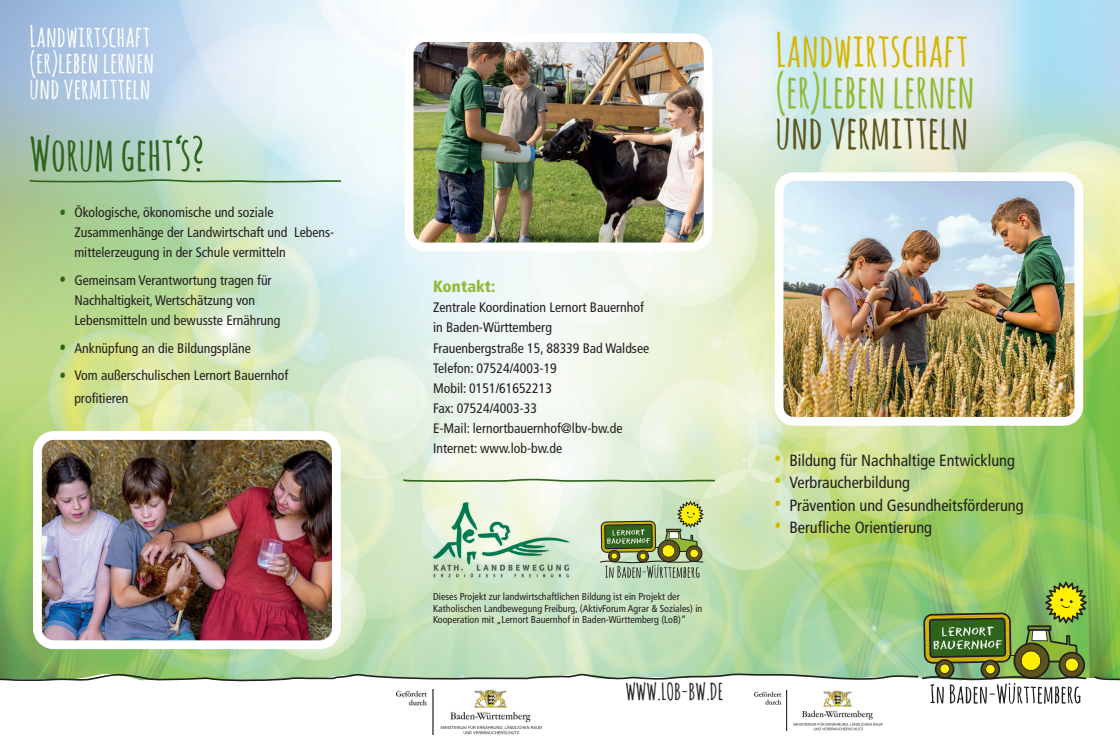
<style>
.page{position:relative;width:1120px;height:752px;background:#fff}
.page>*{position:absolute;margin:0;border:0;box-sizing:border-box;transform-origin:0 0}
.t1{font:700 46.25px "Amatic SC";color:#90ba35}
.t2{font:700 46.25px "Amatic SC";color:#d5b703}
.t3{font:700 46.25px "Amatic SC";color:#5d551d}
.t4{font:700 46.25px "Amatic SC";color:#2d631a}
.t5{font:700 29px/25.9px "Amatic SC";color:#fff}
.t6{font:700 22.88px "Amatic SC";color:#231f20}
.t7{font:condensed 16.25px "Frutiger LT Pro";color:#231f20}
.t8{font:900 condensed 16.25px "Frutiger LT Pro";color:#90ba35}
.t9{font:condensed 13.75px/20px "Frutiger LT Pro";color:#231f20}
.t10{font:condensed 10px/11.2px "Frutiger LT Pro";color:#231f20}
.s1{font-family:"Amatic SC";font-weight:700;font-stretch:normal;font-size:21.25px;color:#2d631a}
.s2{font-family:"Amatic SC";font-weight:700;font-stretch:normal;font-size:21.25px;color:#d5b703}
</style>
<div class="page">
<img style="left:0;top:0;width:1120px;height:501px">
<svg style="left:28px;top:178px;width:314px;height:6px;background:#96bb94"></svg>
<svg style="left:402px;top:477px;width:314px;height:6px;background:#b6cba8"></svg>
<svg style="left:0;top:501px;width:1120px;height:202px;background:#b1d099"></svg>
<svg style="left:193px;top:135px;width:10px;height:37px"></svg>
<img style="left:784px;top:182px;width:289px;height:233px">
<div style="left:774px;top:172px;width:309px;height:253px;border:9px solid #fff;border-radius:15px"></div>
<img style="left:43px;top:441px;width:288px;height:197px">
<div style="left:33px;top:431px;width:308px;height:217px;border:9px solid #fff;border-radius:16px"></div>
<img style="left:415px;top:43px;width:287px;height:198px">
<div style="left:405px;top:33px;width:307px;height:218px;border:9px solid #fff;border-radius:16px"></div>
<img style="left:422px;top:496px;width:157px;height:85px">
<img style="left:755px;top:690px;width:127px;height:40px">
<div style="left:372px;top:683px;width:182px;height:59px;background:#fff"></div>
<img style="left:396px;top:689px;width:146px;height:45px">
<h2 class="t5" style="left:30px;top:22px;width:126px">Landwirtschaft (er)leben lernen und vermitteln</h2>
<h1 class="t4" style="left:30px;top:120px;width:163px">Worum geht‘s</h1>
<p class="t9" style="left:74px;top:202px;width:261px;text-indent:-15px"><span class="s1">•</span> Ökologische, ökonomische und soziale<br>Zusammenhänge der Landwirtschaft und Lebens&shy;mittelerzeugung in der Schule vermitteln</p>
<p class="t9" style="left:74px;top:270px;width:207px;text-indent:-15px"><span class="s1">•</span> Gemeinsam Verantwortung tragen für<br>Nachhaltigkeit, Wertschätzung von<br>Lebensmitteln und bewusste Ernährung</p>
<p class="t9" style="left:59px;top:337px;width:193px"><span class="s1">•</span> Anknüpfung an die Bildungspläne</p>
<p class="t9" style="left:74px;top:364px;width:215px;line-height:22.5px;text-indent:-15px"><span class="s1">•</span> Vom außerschulischen Lernort Bauernhof profitieren</p>
<p class="t8" style="left:433px;top:277px;width:64px">Kontakt:</p>
<p class="t9" style="left:433px;top:297px;width:218px">Zentrale Koordination Lernort Bauernhof in Baden-Württemberg<br>Frauenbergstraße 15, 88339 Bad Waldsee<br>Telefon: 07524/4003-19<br>Mobil: 0151/61652213<br>Fax: 07524/4003-33<br>E-Mail: lernortbauernhof@lbv-bw.de<br>Internet: www.lob-bw.de</p>
<p class="t10" style="left:433px;top:591px;width:271px">Dieses Projekt zur landwirtschaftlichen Bildung ist ein Projekt der<br>Katholischen Landbewegung Freiburg, (AktivForum Agrar &amp; Soziales) in<br>Kooperation mit „Lernort Bauernhof in Baden-Württemberg (LoB)“</p>
<h3 class="t6" style="left:625px;top:674px;width:99px">WWW.LOB-BW.DE</h3>
<h1 class="t2" style="left:775px;top:16px;width:194px">Landwirtschaft</h1>
<h1 class="t1" style="left:775px;top:58px;width:201px">(er)leben lernen</h1>
<h1 class="t3" style="left:775px;top:99px;width:195px">und vermitteln</h1>
<p class="t7" style="left:774px;top:450px;width:242px"><span class="s2">•</span> Bildung für Nachhaltige Entwicklung</p>
<p class="t7" style="left:774px;top:473px;width:137px"><span class="s2">•</span> Verbraucherbildung</p>
<p class="t7" style="left:774px;top:495px;width:251px"><span class="s2">•</span> Prävention und Gesundheitsförderung</p>
<p class="t7" style="left:774px;top:518px;width:159px"><span class="s2">•</span> Berufliche Orientierung</p>
</div>
